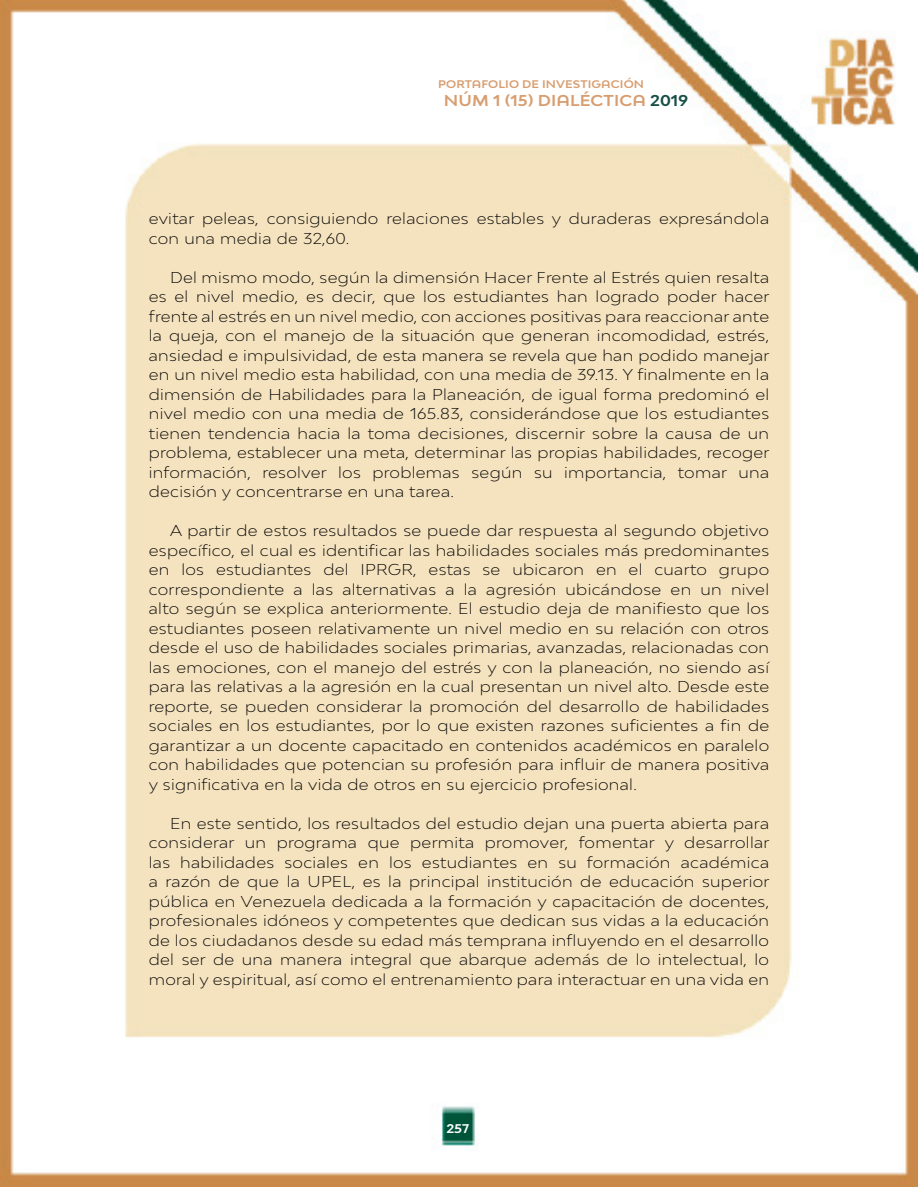
<style>
.page{position:relative;width:918px;height:1188px;background:#fff}
.page>*{position:absolute;margin:0;border:0;box-sizing:border-box;transform-origin:0 0}
.t1{font:300 expanded 15px/19.5px "Bw Modelica";letter-spacing:.02em;color:#000;text-align:justify}
.t2{font:700 expanded 15px "Bw Modelica SS01";letter-spacing:.01em;color:#d89e70}
.t3{font:700 expanded 12px "Bw Modelica SS01";color:#fff}
.t4{font:700 expanded 10.5px "Bw Modelica SS01";letter-spacing:.01em;color:#d89e70}
.s1{color:#184f46}
</style>
<div class="page">
<img style="left:0;top:0;width:918px;height:1187px">
<p class="t4" style="left:438px;top:77px;width:207px">PORTAFOLIO DE INVESTIGACIÓN</p>
<p class="t2" style="left:444px;top:91px;width:246px">NÚM 1 (15) DIALÉCTICA <span class="s1">2019</span></p>
<p class="t1" style="left:149px;top:209px;width:622px">evitar peleas, consiguiendo relaciones estables y duraderas expresándola con una media de 32,60.</p>
<p class="t1" style="left:149px;top:267px;width:622px;text-indent:21px">Del mismo modo, según la dimensión Hacer Frente al Estrés quien resalta es el nivel medio, es decir, que los estudiantes han logrado poder hacer frente al estrés en un nivel medio, con acciones positivas para reaccionar ante la queja, con el manejo de la situación que generan incomodidad, estrés, ansiedad e impulsividad, de esta manera se revela que han podido manejar en un nivel medio esta habilidad, con una media de 39.13. Y finalmente en la dimensión de Habilidades para la Planeación, de igual forma predominó el nivel medio con una media de 165.83, considerándose que los estudiantes tienen tendencia hacia la toma decisiones, discernir sobre la causa de un problema, establecer una meta, determinar las propias habilidades, recoger información, resolver los problemas según su importancia, tomar una decisión y concentrarse en una tarea.</p>
<p class="t1" style="left:149px;top:521px;width:622px;text-indent:21px">A partir de estos resultados se puede dar respuesta al segundo objetivo específico, el cual es identificar las habilidades sociales más predominantes en los estudiantes del IPRGR, estas se ubicaron en el cuarto grupo correspondiente a las alternativas a la agresión ubicándose en un nivel alto según se explica anteriormente. El estudio deja de manifiesto que los estudiantes poseen relativamente un nivel medio en su relación con otros desde el uso de habilidades sociales primarias, avanzadas, relacionadas con las emociones, con el manejo del estrés y con la planeación, no siendo así para las relativas a la agresión en la cual presentan un nivel alto. Desde este reporte, se pueden considerar la promoción del desarrollo de habilidades sociales en los estudiantes, por lo que existen razones suficientes a fin de garantizar a un docente capacitado en contenidos académicos en paralelo con habilidades que potencian su profesión para influir de manera positiva y significativa en la vida de otros en su ejercicio profesional.</p>
<p class="t1" style="left:149px;top:813px;width:622px;text-indent:21px">En este sentido, los resultados del estudio dejan una puerta abierta para considerar un programa que permita promover, fomentar y desarrollar las habilidades sociales en los estudiantes en su formación académica a razón de que la UPEL, es la principal institución de educación superior pública en Venezuela dedicada a la formación y capacitación de docentes, profesionales idóneos y competentes que dedican sus vidas a la educación de los ciudadanos desde su edad más temprana influyendo en el desarrollo del ser de una manera integral que abarque además de lo intelectual, lo moral y espiritual, así como el entrenamiento para interactuar en una vida en</p>
<p class="t3" style="left:446px;top:1120px;width:25px">257</p>
</div>
